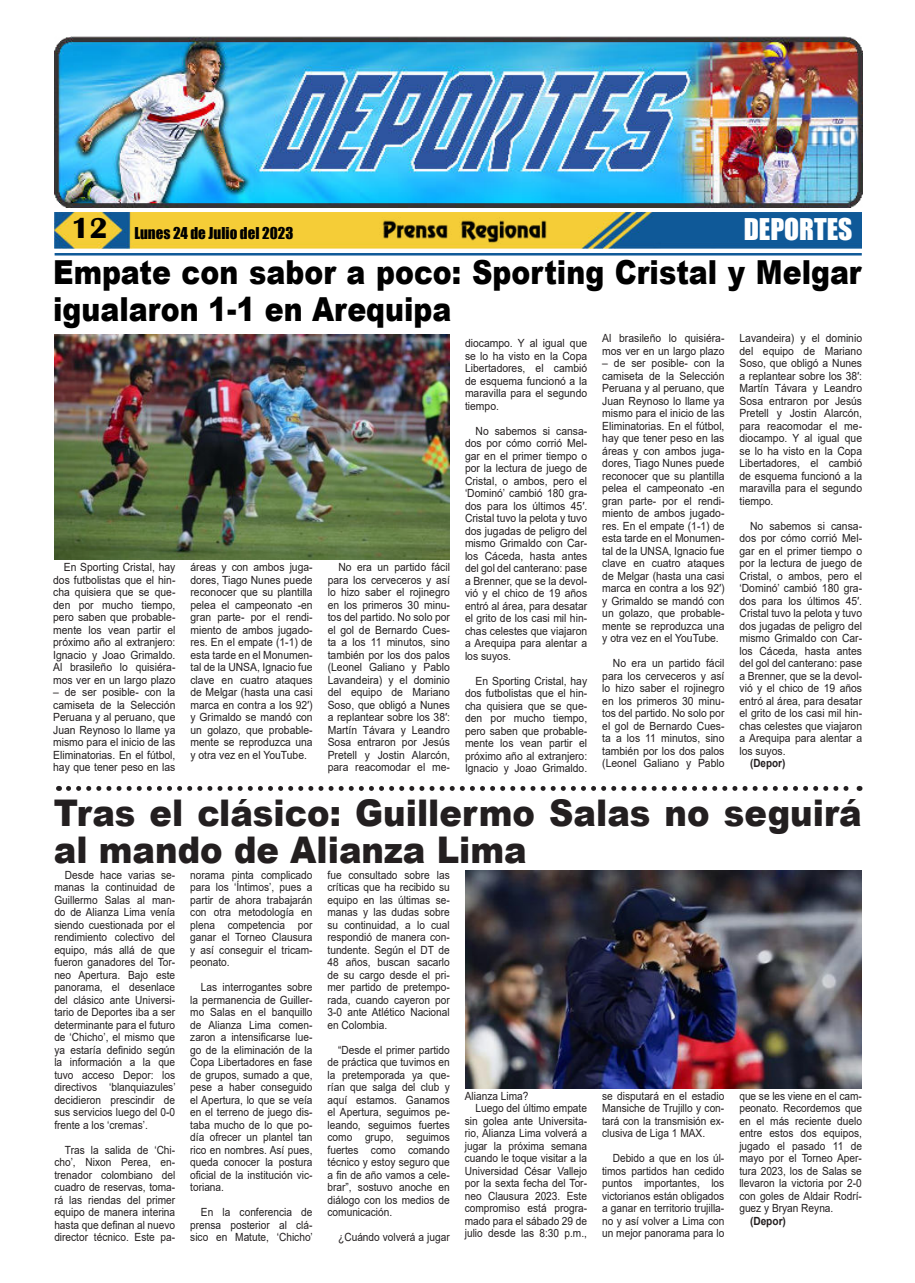
<style>
.page{position:relative;width:915px;height:1283px;background:#fff}
.page>*{position:absolute;margin:0;border:0;box-sizing:border-box;transform-origin:0 0}
.t1{font:900 36.75px/37.5px "Arial";color:#231f20;scale:.92 1}
.t2{font:900 33.12px/37.5px "Arial";color:#000;scale:.86 1}
.t3{font:27.5px "Impact";color:#fff}
.t4{font:15px "Impact";color:#000}
.t5{font:11.25px/12.5px "Arial";color:#231f20;text-align:justify;scale:.92 1}
.t6{font:11.25px/12.5px "Arial";color:#231f20;text-align:justify;scale:.9 1}
.t7{font:700 11.25px "Arial";color:#231f20;scale:.88 1}
.t8{font:700 11.25px "Arial";color:#231f20;scale:.9 1}
.s1{font-family:"Britannic";font-weight:700;font-size:30px}
</style>
<div class="page">
<img style="left:55px;top:212px;width:806px;height:36px">
<hr style="left:55px;top:253px;width:806px;height:2px;background:#0f5998">
<img style="left:379px;top:217px;width:170px;height:26px">
<img style="left:55px;top:37px;width:806px;height:170px">
<svg style="left:68px;top:786px;width:791px;height:5px"></svg>
<img style="left:54px;top:334px;width:395px;height:225px">
<img style="left:465px;top:870px;width:396px;height:218px">
<h3 class="t4" style="left:71px;top:225px;width:223px"><span class="s1">12</span> Lunes 24 de Julio del 2023</h3>
<h3 class="t3" style="left:743px;top:214px;width:110px">DEPORTES</h3>
<h2 class="t2" style="left:53px;top:256px;width:941px">Empate con sabor a poco: Sporting Cristal y Melgar igualaron 1-1 en Arequipa</h2>
<p class="t5" style="left:739px;top:333px;width:135px">Lavandeira) y el dominio del equipo de Mariano Soso, que obligó a Nunes a replantear sobre los 38′:<br>Martín Távara y Leandro Sosa entraron por Jesús Pretell y Jostin Alarcón, para reacomodar el me&shy;diocampo. Y al igual que se lo ha visto en la Copa Libertadores, el cambió de esquema funcionó a la maravilla para el segundo tiempo.</p>
<p class="t5" style="left:739px;top:520px;width:135px;text-indent:11px">No sabemos si cansa&shy;dos por cómo corrió Mel&shy;gar en el primer tiempo o por la lectura de juego de Cristal, o ambos, pero el ‘Dominó’ cambió 180 gra&shy;dos para los últimos 45′.<br>Cristal tuvo la pelota y tuvo dos jugadas de peligro del mismo Grimaldo con Car&shy;los Cáceda, hasta antes del gol del canterano: pase a Brenner, que se la devol&shy;vió y el chico de 19 años entró al área, para desatar el grito de los casi mil hin&shy;chas celestes que viajaron a Arequipa para alentar a los suyos.</p>
<p class="t7" style="left:750px;top:759px;width:41px">(Depor)</p>
<h1 class="t1" style="left:54px;top:797px;width:879px">Tras el clásico: Guillermo Salas no seguirá al mando de Alianza Lima</h1>
<p class="t6" style="left:54px;top:869px;width:136px;text-indent:11px">Desde hace varias se&shy;manas la continuidad de Guillermo Salas al man&shy;do de Alianza Lima venía siendo cuestionada por el rendimiento colectivo del equipo, más allá de que fueron ganadores del Tor&shy;neo Apertura. Bajo este panorama, el desenlace del clásico ante Universi&shy;tario de Deportes iba a ser determinante para el futuro de ‘Chicho’, el mismo que ya estaría definido según la información a la que tuvo acceso Depor: los directivos ‘blanquiazules’ decidieron prescindir de sus servicios luego del 0-0 frente a los ‘cremas’.</p>
<p class="t6" style="left:54px;top:1144px;width:136px;text-indent:11px">Tras la salida de ‘Chi&shy;cho’, Nixon Perea, en&shy;trenador colombiano del cuadro de reservas, toma&shy;rá las riendas del primer equipo de manera interina hasta que definan al nuevo director técnico. Este pa-</p>
<p class="t5" style="left:602px;top:333px;width:134px">Al brasileño lo quisiéra&shy;mos ver en un largo plazo</p>
<p class="t5" style="left:602px;top:358px;width:134px">– de ser posible- con la camiseta de la Selección Peruana y al peruano, que Juan Reynoso lo llame ya mismo para el inicio de las Eliminatorias. En el fútbol, hay que tener peso en las áreas y con ambos juga&shy;dores, Tiago Nunes puede reconocer que su plantilla pelea el campeonato -en gran parte- por el rendi&shy;miento de ambos jugado&shy;res. En el empate (1-1) de esta tarde en el Monumen&shy;tal de la UNSA, Ignacio fue clave en cuatro ataques de Melgar (hasta una casi marca en contra a los 92′) y Grimaldo se mandó con un golazo, que probable&shy;mente se reproduzca una y otra vez en el YouTube.</p>
<p class="t5" style="left:602px;top:658px;width:134px;text-indent:11px">No era un partido fácil para los cerveceros y así lo hizo saber el rojinegro en los primeros 30 minu&shy;tos del partido. No solo por el gol de Bernardo Cues&shy;ta a los 11 minutos, sino también por los dos palos (Leonel Galiano y Pablo</p>
<p class="t5" style="left:465px;top:338px;width:134px">diocampo. Y al igual que se lo ha visto en la Copa Libertadores, el cambió de esquema funcionó a la maravilla para el segundo tiempo.</p>
<p class="t5" style="left:465px;top:425px;width:134px;text-indent:11px">No sabemos si cansa&shy;dos por cómo corrió Mel&shy;gar en el primer tiempo o por la lectura de juego de Cristal, o ambos, pero el ‘Dominó’ cambió 180 gra&shy;dos para los últimos 45′.<br>Cristal tuvo la pelota y tuvo dos jugadas de peligro del mismo Grimaldo con Car&shy;los Cáceda, hasta antes del gol del canterano: pase a Brenner, que se la devol&shy;vió y el chico de 19 años entró al área, para desatar el grito de los casi mil hin&shy;chas celestes que viajaron a Arequipa para alentar a los suyos.</p>
<p class="t5" style="left:465px;top:675px;width:134px;text-indent:11px">En Sporting Cristal, hay dos futbolistas que el hin&shy;cha quisiera que se que&shy;den por mucho tiempo, pero saben que probable&shy;mente los vean partir el próximo año al extranjero:<br>Ignacio y Joao Grimaldo.</p>
<p class="t5" style="left:53px;top:562px;width:134px;text-indent:11px">En Sporting Cristal, hay dos futbolistas que el hin&shy;cha quisiera que se que&shy;den por mucho tiempo, pero saben que probable&shy;mente los vean partir el próximo año al extranjero:<br>Ignacio y Joao Grimaldo.<br>Al brasileño lo quisiéra&shy;mos ver en un largo plazo</p>
<p class="t5" style="left:53px;top:687px;width:134px">– de ser posible- con la camiseta de la Selección Peruana y al peruano, que Juan Reynoso lo llame ya mismo para el inicio de las Eliminatorias. En el fútbol, hay que tener peso en las</p>
<p class="t5" style="left:190px;top:562px;width:134px">áreas y con ambos juga&shy;dores, Tiago Nunes puede reconocer que su plantilla pelea el campeonato -en gran parte- por el rendi&shy;miento de ambos jugado&shy;res. En el empate (1-1) de esta tarde en el Monumen&shy;tal de la UNSA, Ignacio fue clave en cuatro ataques de Melgar (hasta una casi marca en contra a los 92′) y Grimaldo se mandó con un golazo, que probable&shy;mente se reproduzca una y otra vez en el YouTube.</p>
<p class="t5" style="left:327px;top:562px;width:134px;text-indent:11px">No era un partido fácil para los cerveceros y así lo hizo saber el rojinegro en los primeros 30 minu&shy;tos del partido. No solo por el gol de Bernardo Cues&shy;ta a los 11 minutos, sino también por los dos palos (Leonel Galiano y Pablo Lavandeira) y el dominio del equipo de Mariano Soso, que obligó a Nunes a replantear sobre los 38′:<br>Martín Távara y Leandro Sosa entraron por Jesús Pretell y Jostin Alarcón, para reacomodar el me-</p>
<p class="t6" style="left:327px;top:869px;width:137px">fue consultado sobre las críticas que ha recibido su equipo en las últimas se&shy;manas y las dudas sobre su continuidad, a lo cual respondió de manera con&shy;tundente. Según el DT de 48 años, buscan sacarlo de su cargo desde el pri&shy;mer partido de pretempo&shy;rada, cuando cayeron por 3-0 ante Atlético Nacional en Colombia.</p>
<p class="t6" style="left:327px;top:1044px;width:137px;text-indent:11px">“Desde el primer partido de práctica que tuvimos en la pretemporada ya que&shy;rían que salga del club y aquí estamos. Ganamos el Apertura, seguimos pe&shy;leando, seguimos fuertes como grupo, seguimos fuertes como comando técnico y estoy seguro que a fin de año vamos a cele&shy;brar”, sostuvo anoche en diálogo con los medios de comunicación.</p>
<p class="t6" style="left:338px;top:1232px;width:125px">¿Cuándo volverá a jugar</p>
<p class="t6" style="left:190px;top:869px;width:137px">norama pinta complicado para los ‘Íntimos’, pues a partir de ahora trabajarán con otra metodología en plena competencia por ganar el Torneo Clausura y así conseguir el tricam&shy;peonato.</p>
<p class="t6" style="left:190px;top:982px;width:137px;text-indent:11px">Las interrogantes sobre la permanencia de Guiller&shy;mo Salas en el banquillo de Alianza Lima comen&shy;zaron a intensificarse lue&shy;go de la eliminación de la Copa Libertadores en fase de grupos, sumado a que, pese a haber conseguido el Apertura, lo que se veía en el terreno de juego dis&shy;taba mucho de lo que po&shy;día ofrecer un plantel tan rico en nombres. Así pues, queda conocer la postura oficial de la institución vic&shy;toriana.</p>
<p class="t6" style="left:190px;top:1207px;width:138px;text-indent:11px">En la conferencia de prensa posterior al clá&shy;sico en Matute, ‘Chicho’</p>
<p class="t6" style="left:464px;top:1090px;width:72px">Alianza Lima?</p>
<p class="t6" style="left:475px;top:1103px;width:125px">Luego del último empate</p>
<p class="t6" style="left:464px;top:1115px;width:137px">sin golea ante Universita-</p>
<p class="t6" style="left:464px;top:1128px;width:137px">rio, Alianza Lima volverá a</p>
<p class="t6" style="left:464px;top:1140px;width:137px">jugar la próxima semana</p>
<p class="t6" style="left:464px;top:1153px;width:137px">cuando le toque visitar a la</p>
<p class="t6" style="left:464px;top:1165px;width:137px">Universidad César Vallejo</p>
<p class="t6" style="left:464px;top:1178px;width:137px">por la sexta fecha del Tor-</p>
<p class="t6" style="left:464px;top:1189px;width:137px">neo Clausura 2023. Este</p>
<p class="t6" style="left:464px;top:1203px;width:137px">compromiso está progra-</p>
<p class="t6" style="left:464px;top:1214px;width:137px">mado para el sábado 29 de</p>
<p class="t6" style="left:464px;top:1227px;width:137px">julio desde las 8:30 p.m.,</p>
<p class="t6" style="left:602px;top:1090px;width:137px">se disputará en el estadio Mansiche de Trujillo y con&shy;tará con la transmisión ex&shy;clusiva de Liga 1 MAX.</p>
<p class="t6" style="left:602px;top:1153px;width:137px;text-indent:11px">Debido a que en los úl&shy;timos partidos han cedido puntos importantes, los victorianos están obligados a ganar en territorio trujilla&shy;no y así volver a Lima con un mejor panorama para lo</p>
<p class="t6" style="left:739px;top:1090px;width:138px">que se les viene en el cam&shy;peonato. Recordemos que en el más reciente duelo entre estos dos equipos, jugado el pasado 11 de mayo por el Torneo Aper&shy;tura 2023, los de Salas se llevaron la victoria por 2-0 con goles de Aldair Rodrí&shy;guez y Bryan Reyna.</p>
<p class="t8" style="left:749px;top:1216px;width:41px">(Depor)</p>
</div>
